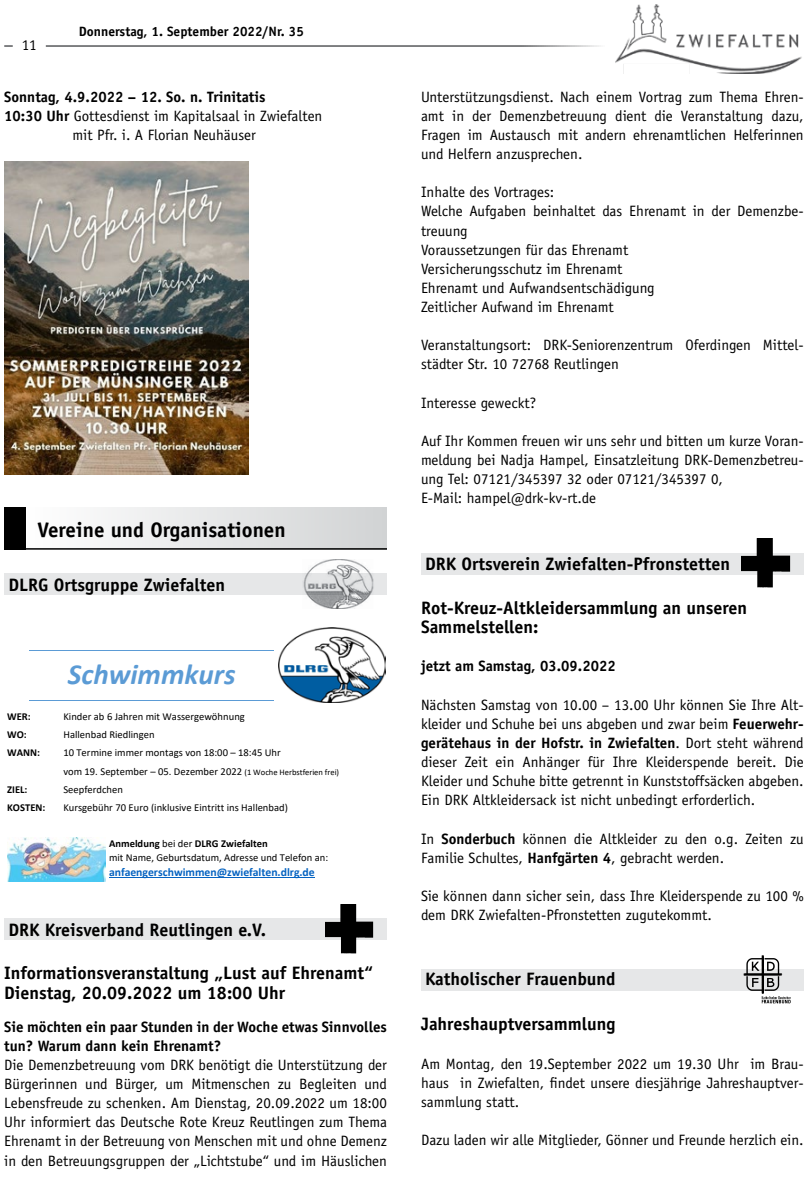
<style>
.page{position:relative;width:808px;height:1178px;background:#fff}
.page>*{position:absolute;margin:0;border:0;box-sizing:border-box;transform-origin:0 0}
.t1{font:italic 700 29.1px "Calibri";color:#5b9bd5}
.t2{font:700 21px "Officina Sans";color:#000}
.t3{font:700 18px/19.5px "Officina Sans";color:#000}
.Grundtext{font:15px/19.2px "Officina Sans";color:#000;text-align:justify}
.Grundtext-2{font:700 15px/19.2px "Officina Sans";color:#000}
.Einzug_15_mm{font:15px "Officina Sans";color:#000}
.t4{font:700 13.5px "Officina Sans";color:#000}
.t5{font:700 11.7px "Calibri";letter-spacing:-.005em;color:#0563c1}
.t6{font:10.5px/18.1px "Calibri";color:#000}
.t7{font:700 10.5px "Calibri";color:#000}
.s1{font-weight:700}
.s2{font-size:8.55px}
</style>
<div class="page">
<svg style="left:4px;top:45px;width:9px;height:2px"></svg>
<img style="left:616px;top:4px;width:186px;height:69px">
<hr style="left:46px;top:45px;width:561px;height:2px;background:#58595b">
<img style="left:4px;top:162px;width:245px;height:312px">
<div style="left:26px;top:507px;width:361px;height:43px;background:linear-gradient(to right,#fefefe,#d1d3d4)"></div>
<div style="left:4px;top:507px;width:22px;height:43px;background:#000"></div>
<hr style="left:4px;top:548px;width:383px;height:2px;background:#000">
<div style="left:4px;top:573px;width:383px;height:22px;background:#e6e7e8"></div>
<img style="left:303px;top:559px;width:71px;height:49px">
<hr style="left:29px;top:651px;width:245px;height:1px;background:#5b9bd5">
<hr style="left:29px;top:700px;width:245px;height:1px;background:#5b9bd5">
<hr style="left:109px;top:877px;width:206px;height:1px;background:#0563c1">
<img style="left:278px;top:627px;width:107px;height:75px">
<img style="left:7px;top:837px;width:98px;height:45px">
<div style="left:4px;top:919px;width:383px;height:21px;background:#e6e7e8"></div>
<svg style="left:373px;top:918px;width:1px;height:20px"></svg>
<img style="left:325px;top:904px;width:48px;height:49px">
<div style="left:421px;top:553px;width:383px;height:21px;background:#e6e7e8"></div>
<img style="left:742px;top:538px;width:48px;height:50px">
<div style="left:421px;top:969px;width:383px;height:21px;background:#e6e7e8"></div>
<svg style="left:761px;top:1003px;width:29px;height:1px"></svg>
<img style="left:743px;top:955px;width:47px;height:48px">
<p class="Grundtext" style="left:22px;top:36px;width:16px">11</p>
<p class="t4" style="left:79px;top:22px;width:227px">Donnerstag, 1. September 2022/Nr. 35</p>
<p class="Grundtext-2" style="left:4px;top:87px;width:263px">Sonntag, 4.9.2022 – 12. So. n. Trinitatis</p>
<p class="Einzug_15_mm" style="left:4px;top:107px;width:320px"><span class="s1">10:30 Uhr</span> Gottesdienst im Kapitalsaal in Zwiefalten</p>
<p class="Einzug_15_mm" style="left:72px;top:127px;width:185px">mit Pfr. i. A Florian Neuhäuser</p>
<p class="t2" style="left:38px;top:516px;width:250px">Vereine und Organisationen</p>
<p class="t3" style="left:9px;top:575px;width:218px">DLRG Ortsgruppe Zwiefalten</p>
<p class="t1" style="left:68px;top:654px;width:169px">Schwimmkurs</p>
<p class="t7" style="left:7px;top:709px;width:25px">WER:</p>
<p class="t6" style="left:63px;top:707px;width:183px">Kinder ab 6 Jahren mit Wassergewöhnung</p>
<p class="t7" style="left:7px;top:727px;width:21px">WO:</p>
<p class="t6" style="left:63px;top:725px;width:93px">Hallenbad Riedlingen</p>
<p class="t7" style="left:7px;top:745px;width:34px">WANN:</p>
<p class="t6" style="left:63px;top:743px;width:277px">10 Termine immer montags von 18:00 – 18:45 Uhr<br>vom 19. September – 05. Dezember 2022 <span class="s2">(1 Woche Herbstferien frei)</span></p>
<p class="t7" style="left:7px;top:782px;width:22px">ZIEL:</p>
<p class="t6" style="left:63px;top:780px;width:61px">Seepferdchen</p>
<p class="t7" style="left:7px;top:800px;width:40px">KOSTEN:</p>
<p class="t6" style="left:63px;top:798px;width:226px">Kursgebühr 70 Euro (inklusive Eintritt ins Hallenbad)</p>
<p class="t6" style="left:109px;top:836px;width:221px;line-height:14px"><span class="s1">Anmeldung</span> bei der <span class="s1">DLRG Zwiefalten<br></span>mit Name, Geburtsdatum, Adresse und Telefon an:</p>
<p class="t5" style="left:109px;top:864px;width:207px">anfaengerschwimmen@zwiefalten.dlrg.de</p>
<p class="t3" style="left:9px;top:920px;width:259px">DRK Kreisverband Reutlingen e.V.</p>
<p class="t3" style="left:4px;top:963px;width:370px">Informationsveranstaltung „Lust auf Ehrenamt“<br>Dienstag, 20.09.2022 um 18:00 Uhr</p>
<p class="Grundtext-2" style="left:4px;top:1017px;width:384px">Sie möchten ein paar Stunden in der Woche etwas Sinnvolles tun? Warum dann kein Ehrenamt?</p>
<p class="Grundtext" style="left:4px;top:1055px;width:384px">Die Demenzbetreuung vom DRK benötigt die Unterstützung der Bürgerinnen und Bürger, um Mitmenschen zu Begleiten und Lebensfreude zu schenken. Am Dienstag, 20.09.2022 um 18:00<br>Uhr informiert das Deutsche Rote Kreuz Reutlingen zum Thema Ehrenamt in der Betreuung von Menschen mit und ohne Demenz in den Betreuungsgruppen der „Lichtstube“ und im Häuslichen</p>
<p class="Grundtext" style="left:421px;top:87px;width:384px">Unterstützungsdienst. Nach einem Vortrag zum Thema Ehren&shy;amt in der Demenzbetreuung dient die Veranstaltung dazu, Fragen im Austausch mit andern ehrenamtlichen Helferinnen und Helfern anzusprechen.</p>
<p class="Grundtext" style="left:421px;top:183px;width:135px">Inhalte des Vortrages:</p>
<p class="Grundtext" style="left:421px;top:202px;width:384px">Welche Aufgaben beinhaltet das Ehrenamt in der Demenzbe&shy;treuung</p>
<p class="Grundtext" style="left:421px;top:240px;width:209px">Voraussetzungen für das Ehrenamt</p>
<p class="Grundtext" style="left:421px;top:259px;width:203px">Versicherungsschutz im Ehrenamt</p>
<p class="Grundtext" style="left:421px;top:278px;width:235px">Ehrenamt und Aufwandsentschädigung</p>
<p class="Grundtext" style="left:421px;top:297px;width:194px">Zeitlicher Aufwand im Ehrenamt</p>
<p class="Grundtext" style="left:421px;top:336px;width:384px">Veranstaltungsort: DRK-Seniorenzentrum Oferdingen Mittel&shy;städter Str. 10 72768 Reutlingen</p>
<p class="Grundtext" style="left:421px;top:393px;width:117px">Interesse geweckt?</p>
<p class="Grundtext" style="left:421px;top:431px;width:384px">Auf Ihr Kommen freuen wir uns sehr und bitten um kurze Voran&shy;meldung bei Nadja Hampel, Einsatzleitung DRK-Demenzbetreu&shy;ung Tel: 07121/345397 32 oder 07121/345397 0,</p>
<p class="Grundtext" style="left:421px;top:489px;width:177px">E-Mail: hampel@drk-kv-rt.de</p>
<p class="t3" style="left:425px;top:554px;width:306px">DRK Ortsverein Zwiefalten-Pfronstetten</p>
<p class="t3" style="left:421px;top:597px;width:328px">Rot-Kreuz-Altkleidersammlung an unseren</p>
<p class="t3" style="left:421px;top:617px;width:119px">Sammelstellen:</p>
<p class="Grundtext-2" style="left:421px;top:656px;width:196px">jetzt am Samstag, 03.09.2022</p>
<p class="Grundtext" style="left:421px;top:695px;width:384px">Nächsten Samstag von 10.00 – 13.00 Uhr können Sie Ihre Alt&shy;kleider und Schuhe bei uns abgeben und zwar beim <span class="s1">Feuerwehr&shy;gerätehaus in der Hofstr. in Zwiefalten</span>. Dort steht während dieser Zeit ein Anhänger für Ihre Kleiderspende bereit. Die Kleider und Schuhe bitte getrennt in Kunststoffsäcken abgeben.<br>Ein DRK Altkleidersack ist nicht unbedingt erforderlich.</p>
<p class="Grundtext" style="left:421px;top:829px;width:384px">In <span class="s1">Sonderbuch</span> können die Altkleider zu den o.g. Zeiten zu<br>Familie Schultes, <span class="s1">Hanfgärten 4</span>, gebracht werden.</p>
<p class="Grundtext" style="left:421px;top:886px;width:384px">Sie können dann sicher sein, dass Ihre Kleiderspende zu 100 % dem DRK Zwiefalten-Pfronstetten zugutekommt.</p>
<p class="t3" style="left:425px;top:969px;width:192px">Katholischer Frauenbund</p>
<p class="t3" style="left:421px;top:1014px;width:196px">Jahreshauptversammlung</p>
<p class="Grundtext" style="left:421px;top:1054px;width:384px">Am Montag, den 19.September 2022 um 19.30 Uhr im Brau&shy;haus in Zwiefalten, findet unsere diesjährige Jahreshauptver&shy;sammlung statt.</p>
<p class="Grundtext" style="left:421px;top:1130px;width:384px">Dazu laden wir alle Mitglieder, Gönner und Freunde herzlich ein.</p>
</div>
